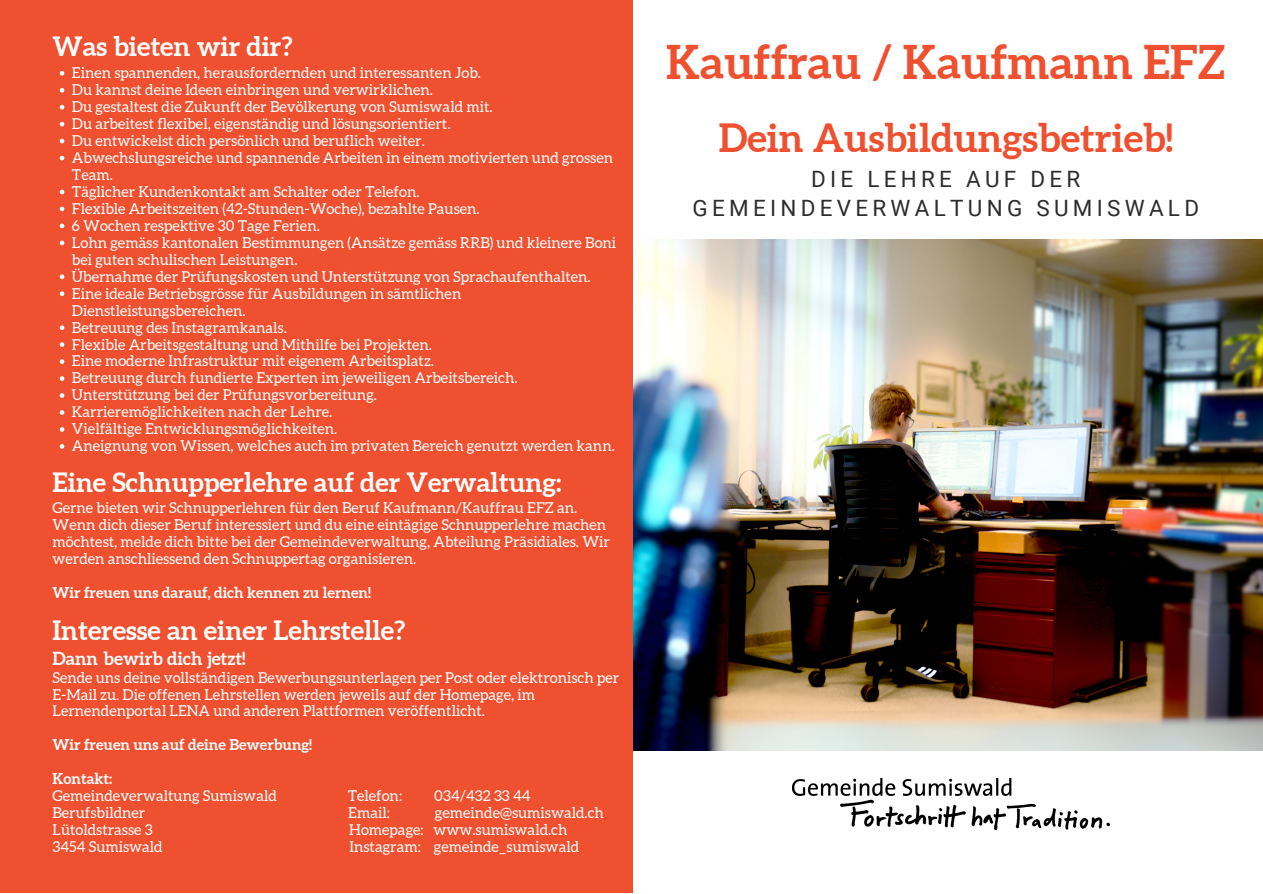
<style>
.page{position:relative;width:1263px;height:894px;background:#fff}
.page>*{position:absolute;margin:0;border:0;box-sizing:border-box;transform-origin:0 0}
.t1{font:700 46.35px "Aleo";color:#ef502f}
.t2{font:700 38.85px "Aleo";color:#ef502f}
.t3{font:700 26.7px "Aleo";color:#fff}
.t4{font:22.5px/28.7px "Roboto";letter-spacing:.19em;color:#2d2d2d;text-align:center}
.t5{font:700 18px "Aleo";color:#fff}
.t6{font:15px/17px "Aleo";color:#fff}
.t7{font:700 15px "Aleo";color:#fff}
</style>
<div class="page">
<img style="left:632px;top:239px;width:631px;height:511px">
<div style="left:0;top:0;width:632px;height:892px;background:#ef502f"></div>
<svg style="left:60px;top:71px;width:4px;height:5px"></svg>
<svg style="left:60px;top:88px;width:4px;height:4px"></svg>
<svg style="left:60px;top:105px;width:4px;height:4px"></svg>
<svg style="left:60px;top:122px;width:4px;height:4px"></svg>
<svg style="left:60px;top:139px;width:4px;height:4px"></svg>
<svg style="left:60px;top:156px;width:4px;height:4px"></svg>
<svg style="left:60px;top:190px;width:4px;height:4px"></svg>
<svg style="left:60px;top:206px;width:4px;height:5px"></svg>
<svg style="left:60px;top:223px;width:4px;height:5px"></svg>
<svg style="left:60px;top:240px;width:4px;height:5px"></svg>
<svg style="left:60px;top:274px;width:4px;height:5px"></svg>
<svg style="left:60px;top:291px;width:4px;height:5px"></svg>
<svg style="left:60px;top:325px;width:4px;height:5px"></svg>
<svg style="left:60px;top:342px;width:4px;height:5px"></svg>
<svg style="left:60px;top:359px;width:4px;height:5px"></svg>
<svg style="left:60px;top:376px;width:4px;height:5px"></svg>
<svg style="left:60px;top:393px;width:4px;height:5px"></svg>
<svg style="left:60px;top:410px;width:4px;height:4px"></svg>
<svg style="left:60px;top:427px;width:4px;height:4px"></svg>
<svg style="left:60px;top:444px;width:4px;height:4px"></svg>
<img style="left:792px;top:778px;width:317px;height:51px">
<h3 class="t3" style="left:52px;top:30px;width:242px">Was bieten wir dir?</h3>
<p class="t6" style="left:72px;top:64px;width:546px">Einen spannenden, herausfordernden und interessanten Job.<br>Du kannst deine Ideen einbringen und verwirklichen.<br>Du gestaltest die Zukunft der Bevölkerung von Sumiswald mit.<br>Du arbeitest flexibel, eigenständig und lösungsorientiert.<br>Du entwickelst dich persönlich und beruflich weiter.<br>Abwechslungsreiche und spannende Arbeiten in einem motivierten und grossen Team.<br>Täglicher Kundenkontakt am Schalter oder Telefon.<br>Flexible Arbeitszeiten (42-Stunden-Woche), bezahlte Pausen.<br>6 Wochen respektive 30 Tage Ferien.<br>Lohn gemäss kantonalen Bestimmungen (Ansätze gemäss RRB) und kleinere Boni bei guten schulischen Leistungen.<br>Übernahme der Prüfungskosten und Unterstützung von Sprachaufenthalten.<br>Eine ideale Betriebsgrösse für Ausbildungen in sämtlichen Dienstleistungsbereichen.<br>Betreuung des Instagramkanals.<br>Flexible Arbeitsgestaltung und Mithilfe bei Projekten.<br>Eine moderne Infrastruktur mit eigenem Arbeitsplatz.<br>Betreuung durch fundierte Experten im jeweiligen Arbeitsbereich.<br>Unterstützung bei der Prüfungsvorbereitung.<br>Karrieremöglichkeiten nach der Lehre.<br>Vielfältige Entwicklungsmöglichkeiten.<br>Aneignung von Wissen, welches auch im privaten Bereich genutzt werden kann.</p>
<h3 class="t3" style="left:52px;top:466px;width:510px">Eine Schnupperlehre auf der Verwaltung:</h3>
<p class="t6" style="left:52px;top:499px;width:559px">Gerne bieten wir Schnupperlehren für den Beruf Kaufmann/Kauffrau EFZ an.<br>Wenn dich dieser Beruf interessiert und du eine eintägige Schnupperlehre machen möchtest, melde dich bitte bei der Gemeindeverwaltung, Abteilung Präsidiales. Wir werden anschliessend den Schnuppertag organisieren.</p>
<p class="t7" style="left:52px;top:584px;width:320px">Wir freuen uns darauf, dich kennen zu lernen!</p>
<h3 class="t3" style="left:52px;top:615px;width:354px">Interesse an einer Lehrstelle?</h3>
<p class="t5" style="left:52px;top:647px;width:194px">Dann bewirb dich jetzt!</p>
<p class="t6" style="left:52px;top:668px;width:568px">Sende uns deine vollständigen Bewerbungsunterlagen per Post oder elektronisch per<br>E-Mail zu. Die offenen Lehrstellen werden jeweils auf der Homepage, im<br>Lernendenportal LENA und anderen Plattformen veröffentlicht.</p>
<p class="t7" style="left:52px;top:736px;width:261px">Wir freuen uns auf deine Bewerbung!</p>
<p class="t7" style="left:52px;top:770px;width:61px">Kontakt:</p>
<p class="t6" style="left:52px;top:787px;width:226px">Gemeindeverwaltung Sumiswald</p>
<p class="t6" style="left:348px;top:787px;width:56px">Telefon:</p>
<p class="t6" style="left:434px;top:787px;width:98px">034/432 33 44</p>
<p class="t6" style="left:52px;top:804px;width:94px">Berufsbildner</p>
<p class="t6" style="left:348px;top:804px;width:43px">Email:</p>
<p class="t6" style="left:435px;top:804px;width:170px">gemeinde@sumiswald.ch</p>
<p class="t6" style="left:52px;top:821px;width:102px">Lütoldstrasse 3</p>
<p class="t6" style="left:349px;top:821px;width:220px">Homepage: www.sumiswald.ch</p>
<p class="t6" style="left:52px;top:838px;width:112px">3454 Sumiswald</p>
<p class="t6" style="left:349px;top:838px;width:231px">Instagram: gemeinde_sumiswald</p>
<h1 class="t1" style="left:666px;top:35px;width:560px">Kauffrau / Kaufmann EFZ</h1>
<h2 class="t2" style="left:719px;top:115px;width:456px">Dein Ausbildungsbetrieb!</h2>
<h3 class="t4" style="left:692px;top:165px;width:508px">DIE LEHRE AUF DER<br>GEMEINDEVERWALTUNG SUMISWALD</h3>
</div>
